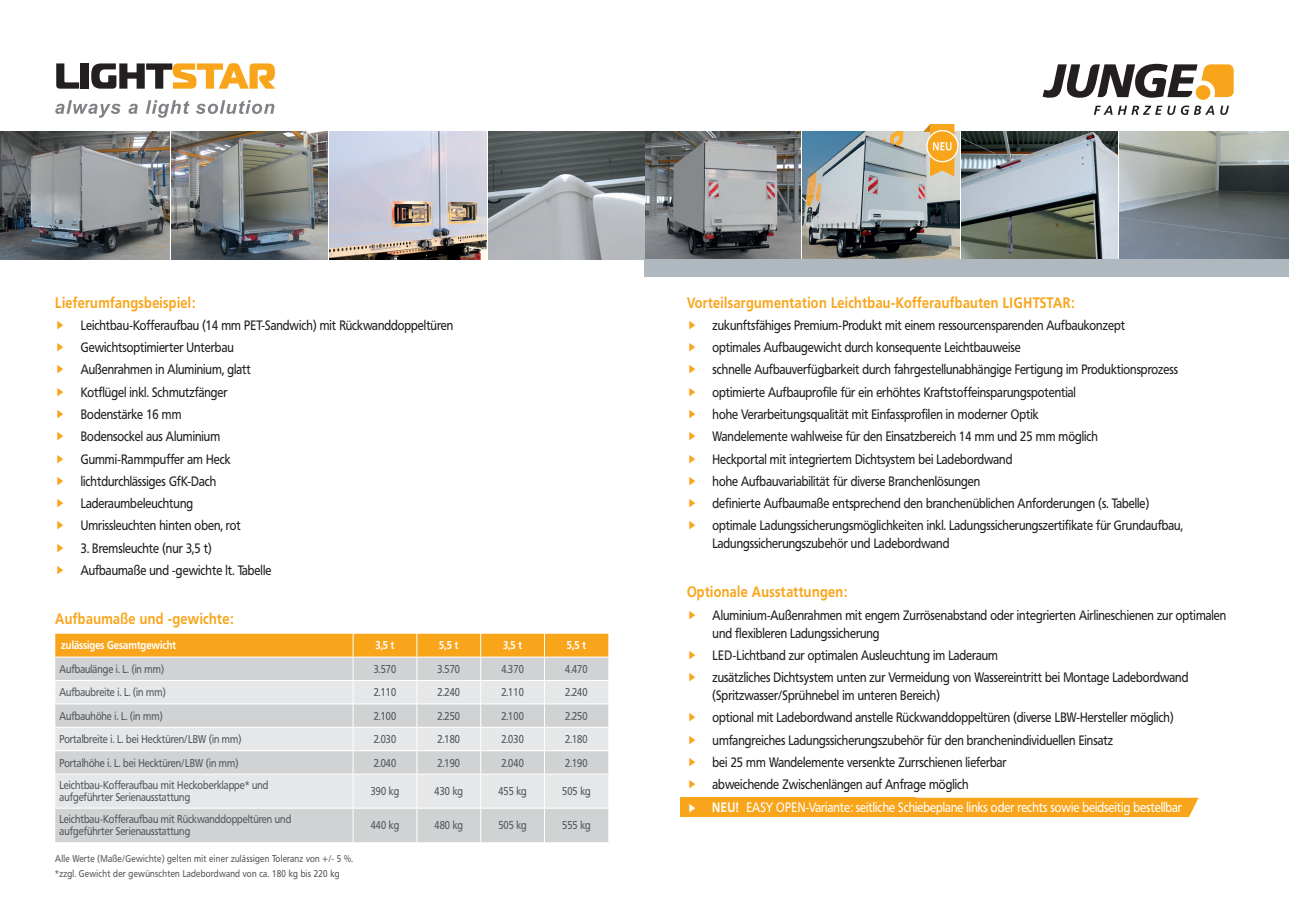
<style>
.page{position:relative;width:1289px;height:919px;background:#fff}
.page>*{position:absolute;margin:0;border:0;box-sizing:border-box;transform-origin:0 0}
.t1{font:700 15px "Frutiger VR";letter-spacing:.03em;color:#f9a51b;scale:.85 1}
.t2{font:13.5px/22.2px "Frutiger VR";color:#231f20;scale:.85 1}
.t3{font:13.5px "Frutiger VR";color:#fff;scale:.85 1}
.t4{font:11.25px/12px "Frutiger VR";color:#57585a;scale:.85 1}
.t5{font:700 11.25px "Frutiger VR";color:#fff;scale:.85 1}
.t6{font:9.75px/14.7px "Frutiger VR";letter-spacing:.03em;color:#57585a;scale:.85 1}
.s1{font-weight:700}
</style>
<div class="page">
<div style="left:680px;top:797px;width:236px;height:20px;background:#f9a51b"></div>
<div style="left:916px;top:797px;width:282px;height:20px;background:#f9a51b"></div>
<img style="left:488px;top:132px;width:312px;height:127px">
<img style="left:0;top:132px;width:169px;height:127px">
<img style="left:803px;top:132px;width:156px;height:127px">
<img style="left:171px;top:132px;width:156px;height:127px">
<img style="left:961px;top:132px;width:156px;height:127px">
<img style="left:330px;top:132px;width:156px;height:127px">
<img style="left:1119px;top:132px;width:169px;height:127px">
<svg style="left:1195px;top:85px;width:15px;height:15px"></svg>
<svg style="left:1094px;top:105px;width:134px;height:10px"></svg>
<svg style="left:1042px;top:64px;width:191px;height:34px"></svg>
<div style="left:55px;top:808px;width:553px;height:34px;background:#d1d2d4"></div>
<div style="left:55px;top:774px;width:553px;height:33px;background:#e6e7e9"></div>
<svg style="left:55px;top:633px;width:553px;height:140px;background:#e0d3be"></svg>
<hr style="left:353px;top:774px;width:1px;height:33px;background:#fff">
<hr style="left:416px;top:774px;width:1px;height:33px;background:#fff">
<hr style="left:480px;top:774px;width:1px;height:33px;background:#fff">
<hr style="left:544px;top:774px;width:1px;height:33px;background:#fff">
<hr style="left:353px;top:808px;width:1px;height:34px;background:#fff">
<hr style="left:416px;top:808px;width:1px;height:34px;background:#fff">
<hr style="left:480px;top:808px;width:1px;height:34px;background:#fff">
<hr style="left:544px;top:808px;width:1px;height:34px;background:#fff">
<svg style="left:55px;top:100px;width:66px;height:18px"></svg>
<svg style="left:128px;top:104px;width:10px;height:10px"></svg>
<svg style="left:146px;top:100px;width:43px;height:18px"></svg>
<svg style="left:196px;top:100px;width:78px;height:14px"></svg>
<svg style="left:56px;top:63px;width:23px;height:26px"></svg>
<div style="left:80px;top:63px;width:8px;height:26px;background:#231f20"></div>
<svg style="left:91px;top:63px;width:184px;height:26px"></svg>
<div style="left:644px;top:259px;width:644px;height:17px;background:#aeb8be"></div>
<svg style="left:927px;top:131px;width:31px;height:31px"></svg>
<div style="left:926px;top:130px;width:32px;height:32px;border:1px solid #fff;border-radius:50%"></div>
<svg style="left:923px;top:124px;width:31px;height:52px;background:#efb85b"></svg>
<p class="t1" style="left:55px;top:293px;width:166px">Lieferumfangsbeispiel:</p>
<p class="t2" style="left:81px;top:314px;width:440px">Leichtbau-Kofferaufbau (14 mm PET-Sandwich) mit Rückwanddoppeltüren<br>Gewichtsoptimierter Unterbau<br>Außenrahmen in Aluminium, glatt<br>Kotflügel inkl. Schmutzfänger<br>Bodenstärke 16 mm<br>Bodensockel aus Aluminium<br>Gummi-Rammpuffer am Heck<br>lichtdurchlässiges GfK-Dach<br>Laderaumbeleuchtung<br>Umrissleuchten hinten oben, rot</p>
<p class="t2" style="left:81px;top:537px;width:226px">3. Bremsleuchte (nur 3,5 t)<br>Aufbaumaße und -gewichte lt. Tabelle</p>
<p class="t1" style="left:55px;top:609px;width:211px">Aufbaumaße und -gewichte:</p>
<p class="t5" style="left:61px;top:637px;width:137px">zulässiges Gesamtgewicht</p>
<p class="t5" style="left:375px;top:637px;width:24px">3,5 t</p>
<p class="t5" style="left:439px;top:637px;width:24px">5,5 t</p>
<p class="t5" style="left:503px;top:637px;width:24px">3,5 t</p>
<p class="t5" style="left:567px;top:637px;width:24px">5,5 t</p>
<p class="t4" style="left:60px;top:663px;width:124px">Aufbaulänge i. L. (in mm)</p>
<p class="t4" style="left:374px;top:663px;width:28px">3.570</p>
<p class="t4" style="left:437px;top:663px;width:28px">3.570</p>
<p class="t4" style="left:501px;top:663px;width:28px">4.370</p>
<p class="t4" style="left:565px;top:663px;width:28px">4.470</p>
<p class="t4" style="left:60px;top:686px;width:126px">Aufbaubreite i. L. (in mm)</p>
<p class="t4" style="left:374px;top:686px;width:28px">2.110</p>
<p class="t4" style="left:437px;top:686px;width:28px">2.240</p>
<p class="t4" style="left:501px;top:686px;width:28px">2.110</p>
<p class="t4" style="left:565px;top:686px;width:28px">2.240</p>
<p class="t4" style="left:60px;top:710px;width:123px">Aufbauhöhe i. L. (in mm)</p>
<p class="t4" style="left:374px;top:710px;width:28px">2.100</p>
<p class="t4" style="left:437px;top:710px;width:28px">2.250</p>
<p class="t4" style="left:501px;top:710px;width:28px">2.100</p>
<p class="t4" style="left:565px;top:710px;width:28px">2.250</p>
<p class="t4" style="left:60px;top:733px;width:215px">Portalbreite i. L. bei Hecktüren/LBW (in mm)</p>
<p class="t4" style="left:374px;top:733px;width:28px">2.030</p>
<p class="t4" style="left:437px;top:733px;width:28px">2.180</p>
<p class="t4" style="left:501px;top:733px;width:28px">2.030</p>
<p class="t4" style="left:565px;top:733px;width:28px">2.180</p>
<p class="t4" style="left:60px;top:756px;width:212px">Portalhöhe i. L. bei Hecktüren/LBW (in mm)</p>
<p class="t4" style="left:374px;top:756px;width:28px">2.040</p>
<p class="t4" style="left:437px;top:756px;width:28px">2.190</p>
<p class="t4" style="left:501px;top:756px;width:28px">2.040</p>
<p class="t4" style="left:565px;top:756px;width:28px">2.190</p>
<p class="t4" style="left:60px;top:779px;width:247px">Leichtbau-Kofferaufbau mit Heckoberklappe* und aufgeführter Serienausstattung</p>
<p class="t4" style="left:371px;top:785px;width:35px">390 kg</p>
<p class="t4" style="left:434px;top:785px;width:35px">430 kg</p>
<p class="t4" style="left:498px;top:785px;width:35px">455 kg</p>
<p class="t4" style="left:562px;top:785px;width:35px">505 kg</p>
<p class="t4" style="left:60px;top:813px;width:274px">Leichtbau-Kofferaufbau mit Rückwanddoppeltüren und aufgeführter Serienausstattung</p>
<p class="t4" style="left:371px;top:819px;width:35px">440 kg</p>
<p class="t4" style="left:434px;top:819px;width:35px">480 kg</p>
<p class="t4" style="left:498px;top:819px;width:35px">505 kg</p>
<p class="t4" style="left:562px;top:819px;width:35px">555 kg</p>
<p class="t6" style="left:55px;top:851px;width:351px">Alle Werte (Maße/Gewichte) gelten mit einer zulässigen Toleranz von +/- 5 %. *zzgl. Gewicht der gewünschten Ladebordwand von ca. 180 kg bis 220 kg</p>
<p class="t1" style="left:687px;top:293px;width:457px">Vorteilsargumentation Leichtbau-Kofferaufbauten LIGHTSTAR:</p>
<p class="t2" style="left:712px;top:314px;width:555px">zukunftsfähiges Premium-Produkt mit einem ressourcensparenden Aufbaukonzept<br>optimales Aufbaugewicht durch konsequente Leichtbauweise<br>schnelle Aufbauverfügbarkeit durch fahrgestellunabhängige Fertigung im Produktionsprozess optimierte Aufbauprofile für ein erhöhtes Kraftstoffeinsparungspotential<br>hohe Verarbeitungsqualität mit Einfassprofilen in moderner Optik<br>Wandelemente wahlweise für den Einsatzbereich 14 mm und 25 mm möglich<br>Heckportal mit integriertem Dichtsystem bei Ladebordwand<br>hohe Aufbauvariabilität für diverse Branchenlösungen<br>definierte Aufbaumaße entsprechend den branchenüblichen Anforderungen (s. Tabelle) optimale Ladungssicherungsmöglichkeiten inkl. Ladungssicherungszertifikate für Grundaufbau,</p>
<p class="t2" style="left:712px;top:532px;width:280px">Ladungssicherungszubehör und Ladebordwand</p>
<p class="t1" style="left:687px;top:583px;width:190px">Optionale Ausstattungen:</p>
<p class="t2" style="left:712px;top:606px;width:606px;line-height:18px">Aluminium-Außenrahmen mit engem Zurrösenabstand oder integrierten Airlineschienen zur optimalen und flexibleren Ladungssicherung</p>
<p class="t2" style="left:712px;top:644px;width:561px">LED-Lichtband zur optimalen Ausleuchtung im Laderaum<br>zusätzliches Dichtsystem unten zur Vermeidung von Wassereintritt bei Montage Ladebordwand</p>
<p class="t2" style="left:712px;top:684px;width:544px">(Spritzwasser/Sprühnebel im unteren Bereich)<br>optional mit Ladebordwand anstelle Rückwanddoppeltüren (diverse LBW-Hersteller möglich) umfangreiches Ladungssicherungszubehör für den branchenindividuellen Einsatz<br>bei 25 mm Wandelemente versenkte Zurrschienen lieferbar<br>abweichende Zwischenlängen auf Anfrage möglich</p>
<p class="t3" style="left:712px;top:799px;width:554px"><span class="s1">NEU!</span> EASY OPEN-Variante: seitliche Schiebeplane links oder rechts sowie beidseitig bestellbar</p>
</div>
